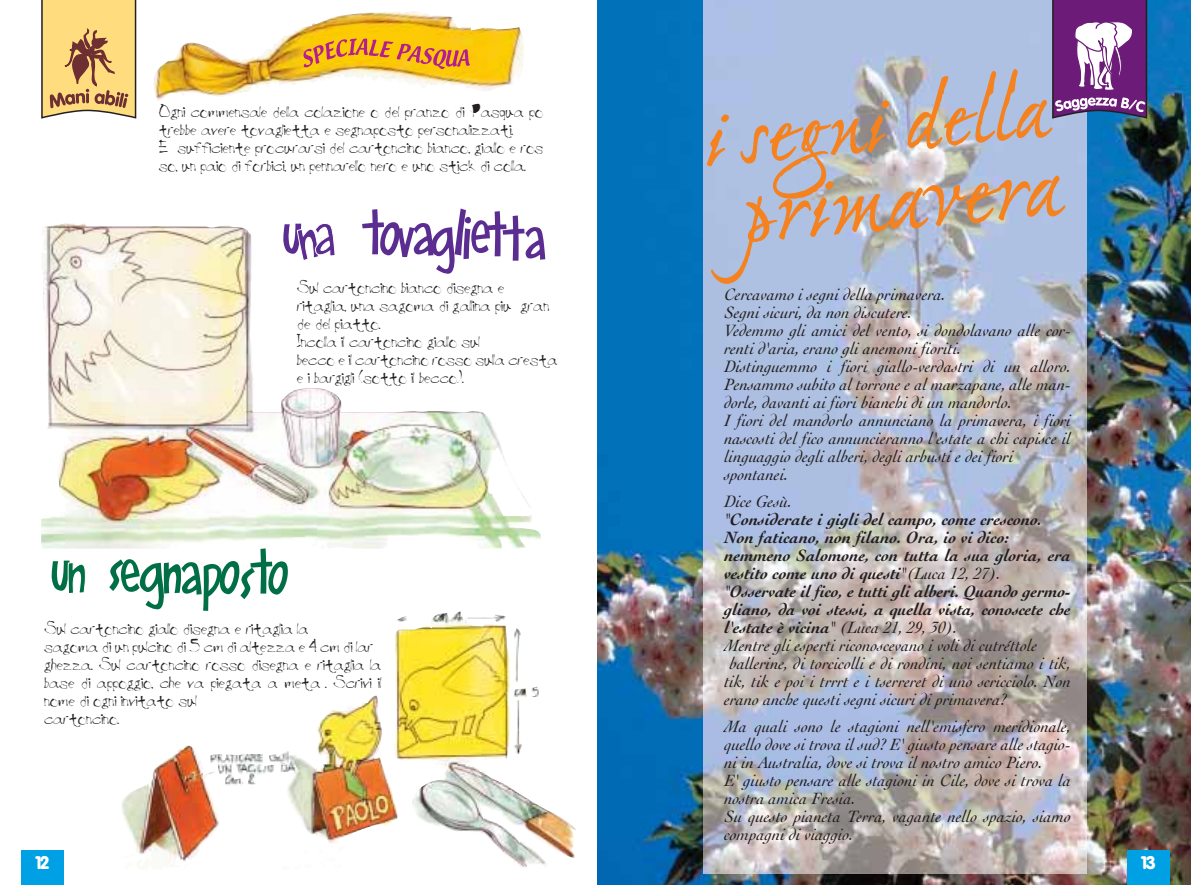
<style>
.page{position:relative;width:1191px;height:885px;background:#fff}
.page>*{position:absolute;margin:0;border:0;box-sizing:border-box;transform-origin:0 0}
.t1{font:900 18px "VAG Rounded";color:#fff}
.t2{font:italic 17.25px/18px "Cochin";color:#231f20}
.t3{font:italic 700 17.25px "Cochin";color:#231f20}
.t4{font:16.5px/18px "Handwrite Inkblot";color:#231f20}
.s1{font-weight:400}
.s2{font-weight:700}
</style>
<div class="page">
<img style="left:41px;top:223px;width:500px;height:325px">
<img style="left:183px;top:611px;width:393px;height:257px">
<img style="left:597px;top:0;width:594px;height:884px">
<img style="left:704px;top:286px;width:382px;height:587px">
<div style="left:1127px;top:850px;width:42px;height:34px;background:#00a0e4"></div>
<div style="left:21px;top:850px;width:43px;height:34px;background:#00a0e4"></div>
<img style="left:702px;top:0;width:446px;height:286px">
<svg style="left:41px;top:0;width:96px;height:119px;background:#dfbc74"></svg>
<svg style="left:283px;top:223px;width:53px;height:37px"></svg>
<svg style="left:362px;top:208px;width:183px;height:66px"></svg>
<svg style="left:52px;top:560px;width:34px;height:34px"></svg>
<svg style="left:109px;top:548px;width:179px;height:62px"></svg>
<img style="left:154px;top:11px;width:370px;height:90px">
<svg style="left:303px;top:38px;width:167px;height:31px;background:#e99f27"></svg>
<svg style="left:497px;top:96px;width:12px;height:3px"></svg>
<p class="t4" style="left:159px;top:104px;width:386px">Ogni commensale della colazione o del pranzo di Pasqua po trebbe avere tovaglietta e segnaposto personalizzati.<br>E sufficiente procurarsi del cartoncino bianco, giallo e ros so, un paio di forbici, un pennarello nero e uno stick di colla.</p>
<p class="t4" style="left:297px;top:281px;width:262px">Sul cartoncino bianco disegna e ritaglia, una sagoma di gallina piu gran de del piatto.<br>Incolla il cartoncino giallo sul<br>becco e il cartoncino rosso sulla cresta e i bargigli (sotto il becco).</p>
<p class="t4" style="left:44px;top:622px;width:339px">Sul cartoncino giallo disegna e ritaglia la<br>sagoma di un pulcino di 5 cm di altezza e 4 cm di lar ghezza. Sul cartoncino rosso disegna e ritaglia la base di appoggio, che va piegata a meta . Scrivi il nome di ogni invitato sul<br>cartoncino.</p>
<p class="t2" style="left:724px;top:286px;width:348px">Cercavamo i segni della primavera.<br>Segni sicuri, da non discutere.<br>Vedemmo gli amici del vento, si dondolavano alle cor&shy;renti d'aria, erano gli anemoni fioriti.<br>Distinguemmo i fiori giallo-verdastri di un alloro.<br>Pensammo subito al torrone e al marzapane, alle man&shy;dorle, davanti ai fiori bianchi di un mandorlo.<br>I fiori del mandorlo annunciano la primavera, i fiori nascosti del fico annuncieranno l'estate a chi capisce il linguaggio degli alberi, degli arbusti e dei fiori spontanei.</p>
<p class="t2" style="left:724px;top:493px;width:69px">Dice Gesù.</p>
<p class="t3" style="left:724px;top:512px;width:319px"><span class="s1">"</span>Considerate i gigli del campo, come crescono.</p>
<p class="t3" style="left:724px;top:530px;width:286px">Non faticano, non filano. Ora, io vi dico:</p>
<p class="t3" style="left:724px;top:548px;width:348px">nemmeno Salomone, con tutta la sua gloria, era</p>
<p class="t3" style="left:724px;top:566px;width:278px">vestito come uno di questi<span class="s1">"(Luca 12, 27).</span></p>
<p class="t3" style="left:724px;top:584px;width:348px"><span class="s1">"</span>Osservate il fico, e tutti gli alberi. Quando germo-</p>
<p class="t3" style="left:724px;top:602px;width:348px">gliano, da voi stessi, a quella vista, conoscete che</p>
<p class="t2" style="left:724px;top:619px;width:234px"><span class="s2">l'estate è vicina</span>" (Luca 21, 29, 30).</p>
<p class="t2" style="left:724px;top:637px;width:314px">Mentre gli esperti riconoscevano i voli di cutréttole</p>
<p class="t2" style="left:730px;top:655px;width:343px">ballerine, di torcicolli e di rondini, noi sentiamo i tik,</p>
<p class="t2" style="left:724px;top:673px;width:348px">tik, tik e poi i trrrt e i tserreret di uno scricciolo. Non</p>
<p class="t2" style="left:724px;top:691px;width:284px">erano anche questi segni sicuri di primavera?</p>
<p class="t2" style="left:724px;top:718px;width:348px">Ma quali sono le stagioni nell'emisfero meridionale, quello dove si trova il sud? E' giusto pensare alle stagio&shy;ni in Australia, dove si trova il nostro amico Piero.<br>E' giusto pensare alle stagioni in Cile, dove si trova la nostra amica Fresia.<br>Su questo pianeta Terra, vagante nello spazio, siamo compagni di viaggio.</p>
<p class="t1" style="left:35px;top:855px;width:15px">12</p>
<p class="t1" style="left:1141px;top:855px;width:16px">13</p>
</div>
